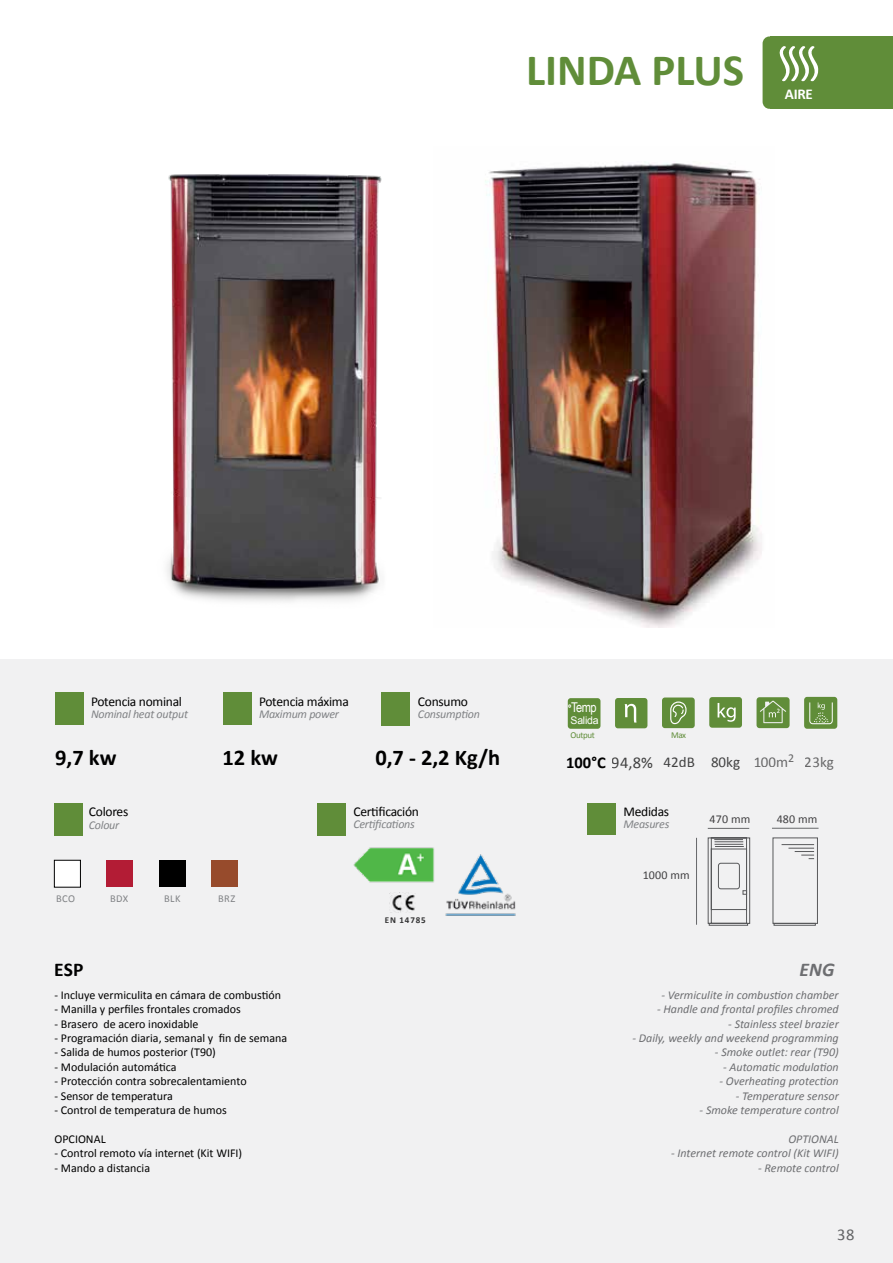
<style>
.page{position:relative;width:893px;height:1263px;background:#fff}
.page>*{position:absolute;margin:0;border:0;box-sizing:border-box;transform-origin:0 0}
.t1{font:700 45px "Calibri";color:#608d39}
.t2{font:700 22.5px "Calibri";color:#000}
.t3{font:700 19.5px "Calibri";color:#000}
.t4{font:italic 700 19.5px "Calibri";color:#6d6e71}
.t5{font:16.5px "Calibri";color:#636466}
.t6{font:15px "Calibri";color:#000}
.t7{font:700 15px "Calibri";color:#fff}
.t8{font:13.5px "Calibri";letter-spacing:-.02em;color:#000}
.t9{font:13.5px "Arial Narrow";color:#fff}
.t10{font:12px "Calibri";color:#000}
.t11{font:italic 12px "Calibri";color:#6d6e71}
.t12{font:italic 12px "Calibri";letter-spacing:-.02em;color:#808285}
.t13{font:12px "Calibri";letter-spacing:.01em;color:#414042}
.t14{font:12px "Calibri";color:#333334}
.t15{font:10.5px "Calibri";letter-spacing:.04em;color:#808285}
.t16{font:10.5px "Arial";letter-spacing:-.02em;color:#fff}
.t17{font:9px "Calibri";letter-spacing:-.04em;color:#608d39}
.t18{font:700 9px "Calibri";letter-spacing:.09em;color:#333334}
.s1{font-family:"Century Gothic";font-weight:700;font-size:9px}
.s2{font-weight:700;font-size:16.5px}
.s3{font-size:16.5px}
.s4{color:#333334}
</style>
<div class="page">
<div style="left:0;top:659px;width:893px;height:604px;background:#f1f1f2"></div>
<div style="left:55px;top:692px;width:29px;height:33px;background:#608d39"></div>
<div style="left:381px;top:692px;width:28px;height:33px;background:#608d39"></div>
<div style="left:317px;top:803px;width:29px;height:32px;background:#608d39"></div>
<div style="left:587px;top:804px;width:29px;height:31px;background:#608d39"></div>
<div style="left:770px;top:36px;width:123px;height:73px;background:#608d39"></div>
<div style="left:223px;top:692px;width:29px;height:33px;background:#608d39"></div>
<div style="left:54px;top:803px;width:29px;height:33px;background:#608d39"></div>
<img style="left:353px;top:847px;width:82px;height:36px">
<div style="left:763px;top:36px;width:75px;height:73px;background:#608d39;border-radius:7px"></div>
<svg style="left:779px;top:46px;width:40px;height:36px"></svg>
<div style="left:615px;top:698px;width:32px;height:30px;background:#608d39;border-radius:3px"></div>
<svg style="left:625px;top:704px;width:11px;height:18px"></svg>
<div style="left:709px;top:697px;width:33px;height:31px;background:#608d39;border-radius:3px"></div>
<svg style="left:718px;top:703px;width:18px;height:19px"></svg>
<svg style="left:756px;top:697px;width:34px;height:31px"></svg>
<div style="left:804px;top:697px;width:33px;height:32px;background:#608d39;border-radius:3px"></div>
<svg style="left:809px;top:702px;width:24px;height:22px"></svg>
<div style="left:568px;top:698px;width:32px;height:31px;background:#608d39;border-radius:3px"></div>
<div style="left:662px;top:697px;width:33px;height:31px;background:#608d39;border-radius:3px"></div>
<svg style="left:670px;top:701px;width:17px;height:23px"></svg>
<img style="left:485px;top:162px;width:277px;height:465px">
<img style="left:167px;top:174px;width:215px;height:428px">
<div style="left:54px;top:860px;width:27px;height:27px;background:#fff;border:1px solid #000"></div>
<div style="left:107px;top:860px;width:26px;height:27px;background:#b31c35"></div>
<div style="left:159px;top:860px;width:26px;height:27px;background:#000"></div>
<div style="left:212px;top:860px;width:26px;height:27px;background:#974b2c"></div>
<svg style="left:707px;top:837px;width:111px;height:89px"></svg>
<hr style="left:696px;top:838px;width:1px;height:87px;background:#67686b">
<hr style="left:708px;top:828px;width:41px;height:1px;background:#67686b">
<hr style="left:772px;top:828px;width:46px;height:1px;background:#67686b">
<img style="left:445px;top:854px;width:71px;height:62px">
<img style="left:389px;top:892px;width:26px;height:21px">
<h1 class="t1" style="left:526px;top:41px;width:219px">LINDA PLUS</h1>
<p class="t7" style="left:785px;top:84px;width:29px">AIRE</p>
<p class="t8" style="left:91px;top:693px;width:93px">Potencia nominal</p>
<p class="t12" style="left:91px;top:705px;width:99px">Nominal heat output</p>
<p class="t8" style="left:259px;top:693px;width:91px">Potencia máxima</p>
<p class="t12" style="left:259px;top:705px;width:82px">Maximum power</p>
<p class="t8" style="left:418px;top:693px;width:52px">Consumo</p>
<p class="t12" style="left:418px;top:706px;width:63px">Consumption</p>
<p class="t9" style="left:568px;top:697px;width:30px"><span class="s1">º</span>Temp</p>
<p class="t16" style="left:570px;top:713px;width:30px">Salida</p>
<p class="t17" style="left:571px;top:730px;width:26px">Output</p>
<p class="t17" style="left:671px;top:730px;width:17px">Max</p>
<h2 class="t2" style="left:55px;top:744px;width:63px">9,7 kw</h2>
<h2 class="t2" style="left:375px;top:744px;width:126px">0,7 - 2,2 Kg/h</h2>
<h2 class="t2" style="left:223px;top:744px;width:57px">12 kw</h2>
<p class="t6" style="left:566px;top:752px;width:269px"><span class="s2">100°C</span> <span class="s3">94,8%</span> 42dB 80kg <span class="s4">100m 23kg</span></p>
<p class="t14" style="left:788px;top:751px;width:8px">2</p>
<p class="t8" style="left:89px;top:803px;width:41px">Colores</p>
<p class="t12" style="left:89px;top:817px;width:32px">Colour</p>
<p class="t15" style="left:56px;top:892px;width:21px">BCO</p>
<p class="t15" style="left:110px;top:892px;width:20px">BDX</p>
<p class="t15" style="left:164px;top:892px;width:18px">BLK</p>
<p class="t15" style="left:218px;top:892px;width:19px">BRZ</p>
<p class="t8" style="left:353px;top:803px;width:67px">Certificación</p>
<p class="t12" style="left:353px;top:816px;width:63px">Certifications</p>
<p class="t18" style="left:385px;top:914px;width:42px">EN 14785</p>
<p class="t8" style="left:623px;top:803px;width:47px">Medidas</p>
<p class="t12" style="left:623px;top:816px;width:47px">Measures</p>
<p class="t13" style="left:643px;top:868px;width:48px">1000 mm</p>
<p class="t13" style="left:710px;top:811px;width:42px">470 mm</p>
<p class="t13" style="left:777px;top:812px;width:42px">480 mm</p>
<h3 class="t3" style="left:54px;top:957px;width:31px">ESP</h3>
<h3 class="t4" style="left:800px;top:957px;width:37px">ENG</h3>
<p class="t10" style="left:54px;top:987px;width:228px">- Incluye vermiculita en cámara de combustión</p>
<p class="t10" style="left:54px;top:1002px;width:188px">- Manilla y perfiles frontales cromados</p>
<p class="t10" style="left:54px;top:1016px;width:145px">- Brasero de acero inoxidable</p>
<p class="t10" style="left:54px;top:1030px;width:234px">- Programación diaria, semanal y fin de semana</p>
<p class="t10" style="left:54px;top:1045px;width:163px">- Salida de humos posterior (T90)</p>
<p class="t10" style="left:54px;top:1059px;width:124px">- Modulación automática</p>
<p class="t10" style="left:54px;top:1074px;width:194px">- Protección contra sobrecalentamiento</p>
<p class="t10" style="left:54px;top:1088px;width:120px">- Sensor de temperatura</p>
<p class="t10" style="left:54px;top:1102px;width:174px">- Control de temperatura de humos</p>
<p class="t10" style="left:54px;top:1131px;width:53px">OPCIONAL</p>
<p class="t10" style="left:54px;top:1146px;width:189px">- Control remoto vía internet (Kit WIFI)</p>
<p class="t10" style="left:54px;top:1160px;width:97px">- Mando a distancia</p>
<p class="t11" style="left:661px;top:987px;width:179px">- Vermiculite in combustion chamber</p>
<p class="t11" style="left:657px;top:1001px;width:183px">- Handle and frontal profiles chromed</p>
<p class="t11" style="left:728px;top:1015px;width:112px">- Stainless steel brazier</p>
<p class="t11" style="left:632px;top:1030px;width:208px">- Daily, weekly and weekend programming</p>
<p class="t11" style="left:715px;top:1044px;width:125px">- Smoke outlet: rear (T90)</p>
<p class="t11" style="left:723px;top:1059px;width:117px">- Automatic modulation</p>
<p class="t11" style="left:719px;top:1073px;width:121px">- Overheating protection</p>
<p class="t11" style="left:736px;top:1087px;width:104px">- Temperature sensor</p>
<p class="t11" style="left:700px;top:1102px;width:141px">- Smoke temperature control</p>
<p class="t11" style="left:788px;top:1131px;width:52px">OPTIONAL</p>
<p class="t11" style="left:671px;top:1145px;width:169px">- Internet remote control (Kit WIFI)</p>
<p class="t11" style="left:758px;top:1159px;width:82px">- Remote control</p>
<h3 class="t5" style="left:837px;top:1224px;width:19px">38</h3>
</div>
